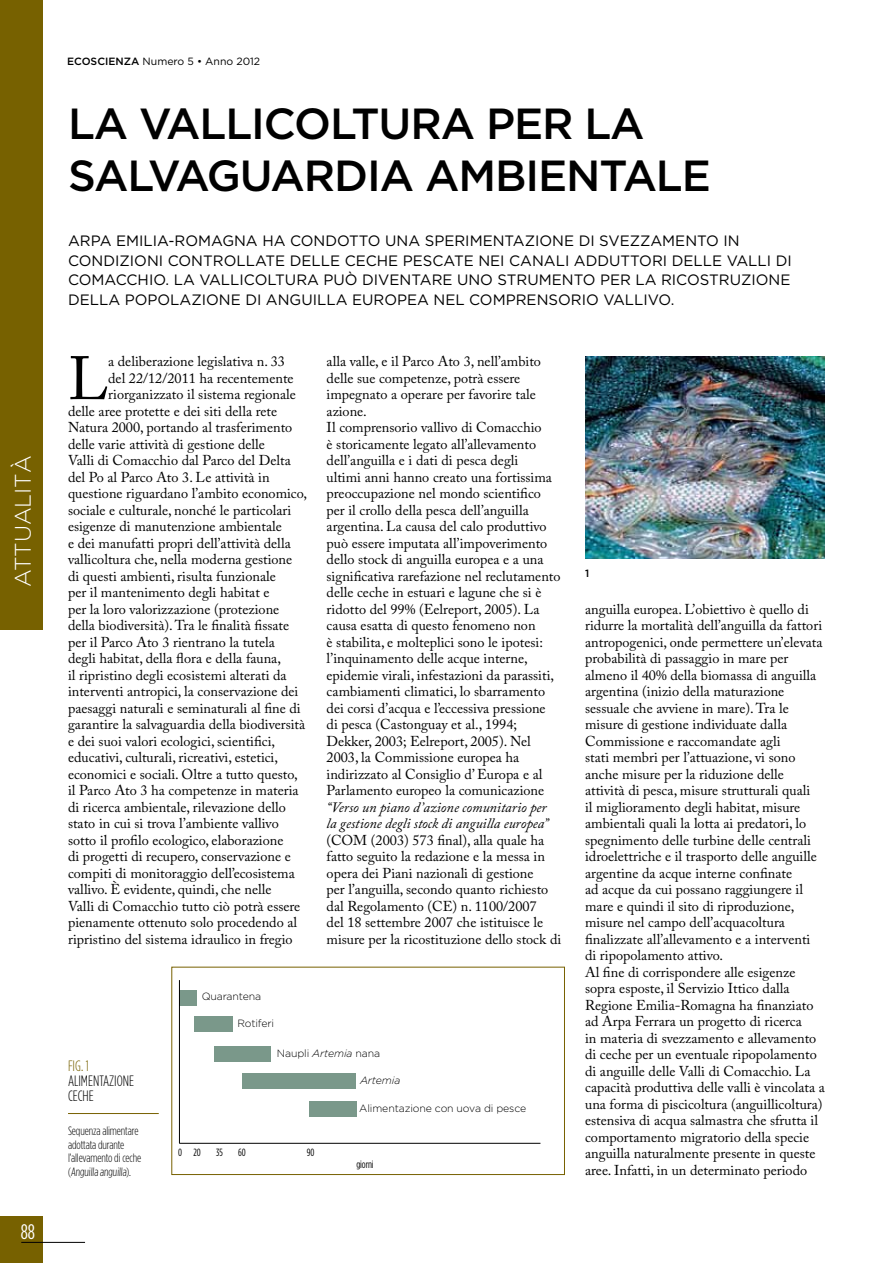
<style>
.page{position:relative;width:893px;height:1263px;background:#fff}
.page>*{position:absolute;margin:0;border:0;box-sizing:border-box;transform-origin:0 0}
.t1{font:60.6px "Adobe Caslon Pro";color:#000}
.t2{font:500 43.5px/52.5px "Gotham HTF";letter-spacing:-.025em;color:#000}
.t3{font:300 22.5px "Gotham HTF";color:#fff}
.t4{font:21px "Gotham Condensed";color:#fff}
.t5{font:15px/19.5px "Gotham HTF";color:#000}
.t6{font:300 condensed 15px/15px "Gotham HTF";color:#000}
.t7{font:300 condensed 15px "Gotham HTF";color:#776100}
.t8{font:14.25px/16.5px "Adobe Caslon Pro";color:#000}
.t9{font:italic 14.25px/16.5px "Adobe Caslon Pro";color:#000}
.t10{font:300 condensed 12px/13.5px "Gotham HTF";letter-spacing:-.01em;color:#000}
.t11{font:300 10.5px "Gotham HTF";letter-spacing:-.01em;color:#000}
.t12{font:10.5px "Gotham";color:#000}
.t13{font:10.5px "Gotham Condensed";letter-spacing:-.01em;color:#000}
.t14{font:italic 300 10.5px "Gotham HTF";letter-spacing:-.01em;color:#000}
.t15{font:condensed 10.5px "Gotham HTF";letter-spacing:-.01em;color:#000}
.t16{font:500 10.5px "Gotham HTF";color:#000}
.s1{font-weight:500}
.s2{font-style:italic}
</style>
<div class="page">
<div style="left:0;top:1216px;width:43px;height:47px;background:#776100"></div>
<hr style="left:21px;top:1242px;width:64px;height:1px;background:#000">
<div style="left:0;top:0;width:43px;height:629px;background:#776100"></div>
<div style="left:172px;top:967px;width:393px;height:208px;border:1px solid #776100"></div>
<hr style="left:68px;top:1113px;width:91px;height:1px;background:#776100">
<img style="left:585px;top:356px;width:240px;height:203px">
<hr style="left:179px;top:1143px;width:361px;height:1px;background:#000">
<div style="left:179px;top:990px;width:18px;height:15px;background:#7a988a"></div>
<div style="left:195px;top:1016px;width:38px;height:16px;background:#7a988a"></div>
<div style="left:214px;top:1046px;width:57px;height:15px;background:#7a988a"></div>
<div style="left:243px;top:1073px;width:113px;height:15px;background:#7a988a"></div>
<div style="left:309px;top:1101px;width:47px;height:15px;background:#7a988a"></div>
<hr style="left:179px;top:980px;width:1px;height:163px;background:#000">
<h3 class="t3" style="left:11px;top:587px;width:133px;rotate:-90deg">attualità</h3>
<h3 class="t4" style="left:21px;top:1221px;width:16px">88</h3>
<p class="t12" style="left:67px;top:55px;width:195px"><span class="s1">ECOSCIENZA</span> Numero 5 • Anno 2012</p>
<h2 class="t2" style="left:68px;top:96px;width:644px">LA VALLICOLTURA PER LA<br>SALVAGUARDIA AM BIENTALE</h2>
<p class="t5" style="left:68px;top:231px;width:673px">ARPA EMILIA-ROMAGNA HA CONDOTTO UNA SPERIMENTAZIONE DI SVEZZAMENTO IN<br>CONDIZIONI CONTROLLATE DELLE</p>
<p class="t5" style="left:345px;top:250px;width:349px">CECHE PESCATE NEI CANALI ADDUTTORI DELLE</p>
<p class="t5" style="left:68px;top:250px;width:725px;text-indent:659px">VALLI DI<br>COMACCHIO. LA VALLICOLTURA PUÒ DIVENTARE UNO STRUMENTO PER LA RICOSTRUZIONE<br>DELL</p>
<p class="t5" style="left:108px;top:289px;width:567px">A POPOLAZIONE DI ANGUILLA EUROPEA NEL COMPRENSORIO VALLIVO.</p>
<h1 class="t1" style="left:68px;top:343px;width:42px">L</h1>
<p class="t8" style="left:108px;top:353px;width:178px">a deliberazione legislativa n. 33</p>
<p class="t8" style="left:108px;top:369px;width:187px">del 22/12/2011 ha recentemente</p>
<p class="t8" style="left:108px;top:386px;width:189px">riorganizzato il sistema regionale</p>
<p class="t8" style="left:68px;top:402px;width:211px">delle aree protette e dei siti della rete</p>
<p class="t8" style="left:68px;top:419px;width:226px">Natura 2000, portando al trasferimento</p>
<p class="t8" style="left:68px;top:435px;width:198px">delle varie attività di gestione delle</p>
<p class="t8" style="left:68px;top:452px;width:224px">Valli di Comacchio dal Parco del Delta</p>
<p class="t8" style="left:68px;top:468px;width:203px">del Po al Parco Ato 3. Le attività in</p>
<p class="t8" style="left:68px;top:485px;width:241px">questione riguardano l’ambito economico,</p>
<p class="t8" style="left:68px;top:501px;width:225px">sociale e culturale, nonché le particolari</p>
<p class="t8" style="left:68px;top:518px;width:215px">esigenze di manutenzione ambientale</p>
<p class="t8" style="left:68px;top:534px;width:224px">e dei manufatti propri dell’attività della</p>
<p class="t8" style="left:68px;top:551px;width:226px">vallicoltura che, nella moderna gestione</p>
<p class="t8" style="left:68px;top:567px;width:209px">di questi ambienti, risulta funzionale</p>
<p class="t8" style="left:68px;top:584px;width:203px">per il mantenimento degli habitat e</p>
<p class="t8" style="left:68px;top:600px;width:213px">per la loro valorizzazione (protezione</p>
<p class="t8" style="left:68px;top:617px;width:223px">della biodiversità). Tra le finalità fissate</p>
<p class="t8" style="left:68px;top:633px;width:208px">per il Parco Ato 3 rientrano la tutela</p>
<p class="t8" style="left:68px;top:650px;width:214px">degli habitat, della flora e della fauna,</p>
<p class="t8" style="left:68px;top:666px;width:220px">il ripristino degli ecosistemi alterati da</p>
<p class="t8" style="left:68px;top:683px;width:232px">interventi antropici, la conservazione dei</p>
<p class="t8" style="left:68px;top:699px;width:234px">paesaggi naturali e seminaturali al fine di</p>
<p class="t8" style="left:68px;top:716px;width:239px">garantire la salvaguardia della biodiversità</p>
<p class="t8" style="left:68px;top:732px;width:209px">e dei suoi valori ecologici, scientifici,</p>
<p class="t8" style="left:68px;top:749px;width:212px">educativi, culturali, ricreativi, estetici,</p>
<p class="t8" style="left:68px;top:765px;width:231px">economici e sociali. Oltre a tutto questo,</p>
<p class="t8" style="left:68px;top:782px;width:232px">il Parco Ato 3 ha competenze in materia</p>
<p class="t8" style="left:68px;top:798px;width:219px">di ricerca ambientale, rilevazione dello</p>
<p class="t8" style="left:68px;top:815px;width:212px">stato in cui si trova l’ambiente vallivo</p>
<p class="t8" style="left:68px;top:831px;width:217px">sotto il profilo ecologico, elaborazione</p>
<p class="t8" style="left:68px;top:848px;width:224px">di progetti di recupero, conservazione e</p>
<p class="t8" style="left:68px;top:864px;width:228px">compiti di monitoraggio dell’ecosistema</p>
<p class="t8" style="left:68px;top:881px;width:205px">vallivo. È evidente, quindi, che nelle</p>
<p class="t8" style="left:68px;top:897px;width:234px">Valli di Comacchio tutto ciò potrà essere</p>
<p class="t8" style="left:68px;top:914px;width:231px">pienamente ottenuto solo procedendo al</p>
<p class="t8" style="left:68px;top:930px;width:226px">ripristino del sistema idraulico in fregio</p>
<p class="t11" style="left:202px;top:991px;width:61px">Quarantena</p>
<p class="t11" style="left:237px;top:1018px;width:38px">Rotiferi</p>
<p class="t8" style="left:327px;top:353px;width:235px">alla valle, e il Parco Ato 3, nell’ambito delle sue competenze, potrà essere impegnato a operare per favorire tale azione.<br>Il comprensorio vallivo di Comacchio<br>è storicamente legato all’allevamento dell’anguilla e i dati di pesca degli<br>ultimi anni hanno creato una fortissima preoccupazione nel mondo scientifico per il crollo della pesca dell’anguilla argentina. La causa del calo produttivo può essere imputata all’impoverimento dello stock di anguilla europea e a una significativa rarefazione nel reclutamento delle ceche in estuari e lagune che si è ridotto del 99% (Eelreport, 2005). La causa esatta di questo fenomeno non<br>è stabilita, e molteplici sono le ipotesi: l’inquinamento delle acque interne, epidemie virali, infestazioni da parassiti, cambiamenti climatici, lo sbarramento dei corsi d’acqua e l’eccessiva pressione<br>di pesca (Castonguay et al., 1994; Dekker, 2003; Eelreport, 2005). Nel 2003, la Commissione europea ha indirizzato al Consiglio d’ Europa e al Parlamento europeo la comunicazione</p>
<p class="t9" style="left:327px;top:798px;width:224px">“Verso un piano d’azione comunitario per la gestione degli stock di anguilla europea”</p>
<p class="t8" style="left:327px;top:831px;width:236px">(COM (2003) 573 final), alla quale ha fatto seguito la redazione e la messa in opera dei Piani nazionali di gestione<br>per l’anguilla, secondo quanto richiesto dal Regolamento (CE) n. 1100/2007<br>del 18 settembre 2007 che istituisce le misure per la ricostituzione dello stock di</p>
<p class="t7" style="left:68px;top:1057px;width:22px">Fig. 1</p>
<p class="t6" style="left:68px;top:1073px;width:68px">Alimentazione ceche</p>
<p class="t10" style="left:68px;top:1124px;width:75px">Sequenza alimentare adottata durante l’allevamento di ceche (Anguilla anguilla).</p>
<p class="t11" style="left:277px;top:1047px;width:105px">Naupli <span class="s2">Artemia</span> nana</p>
<p class="t14" style="left:360px;top:1075px;width:42px">Artemia</p>
<p class="t11" style="left:359px;top:1103px;width:168px">Alimentazione con uova di pesce</p>
<p class="t13" style="left:178px;top:1147px;width:24px">0 20</p>
<p class="t13" style="left:216px;top:1147px;width:8px">35</p>
<p class="t13" style="left:238px;top:1147px;width:9px">60</p>
<p class="t13" style="left:307px;top:1147px;width:9px">90</p>
<p class="t15" style="left:356px;top:1159px;width:19px">giorni</p>
<p class="t16" style="left:585px;top:568px;width:6px">1</p>
<p class="t8" style="left:585px;top:600px;width:241px">anguilla europea. L’obiettivo è quello di ridurre la mortalità dell’anguilla da fattori antropogenici, onde permettere un’elevata probabilità di passaggio in mare per almeno il 40% della biomassa di anguilla argentina (inizio della maturazione sessuale che avviene in mare). Tra le misure di gestione individuate dalla Commissione e raccomandate agli<br>stati membri per l’attuazione, vi sono anche misure per la riduzione delle attività di pesca, misure strutturali quali<br>il miglioramento degli habitat, misure ambientali quali la lotta ai predatori, lo spegnimento delle turbine delle centrali idroelettriche e il trasporto delle anguille argentine da acque interne confinate<br>ad acque da cui possano raggiungere il mare e quindi il sito di riproduzione, misure nel campo dell’acquacoltura finalizzate all’allevamento e a interventi di ripopolamento attivo.<br>Al fine di corrispondere alle esigenze sopra esposte, il Servizio Ittico dalla Regione Emilia-Romagna ha finanziato ad Arpa Ferrara un progetto di ricerca<br>in materia di svezzamento e allevamento di ceche per un eventuale ripopolamento di anguille delle Valli di Comacchio. La capacità produttiva delle valli è vincolata a una forma di piscicoltura (anguillicoltura) estensiva di acqua salmastra che sfrutta il comportamento migratorio della specie anguilla naturalmente presente in queste aree. Infatti, in un determinato periodo</p>
</div>
